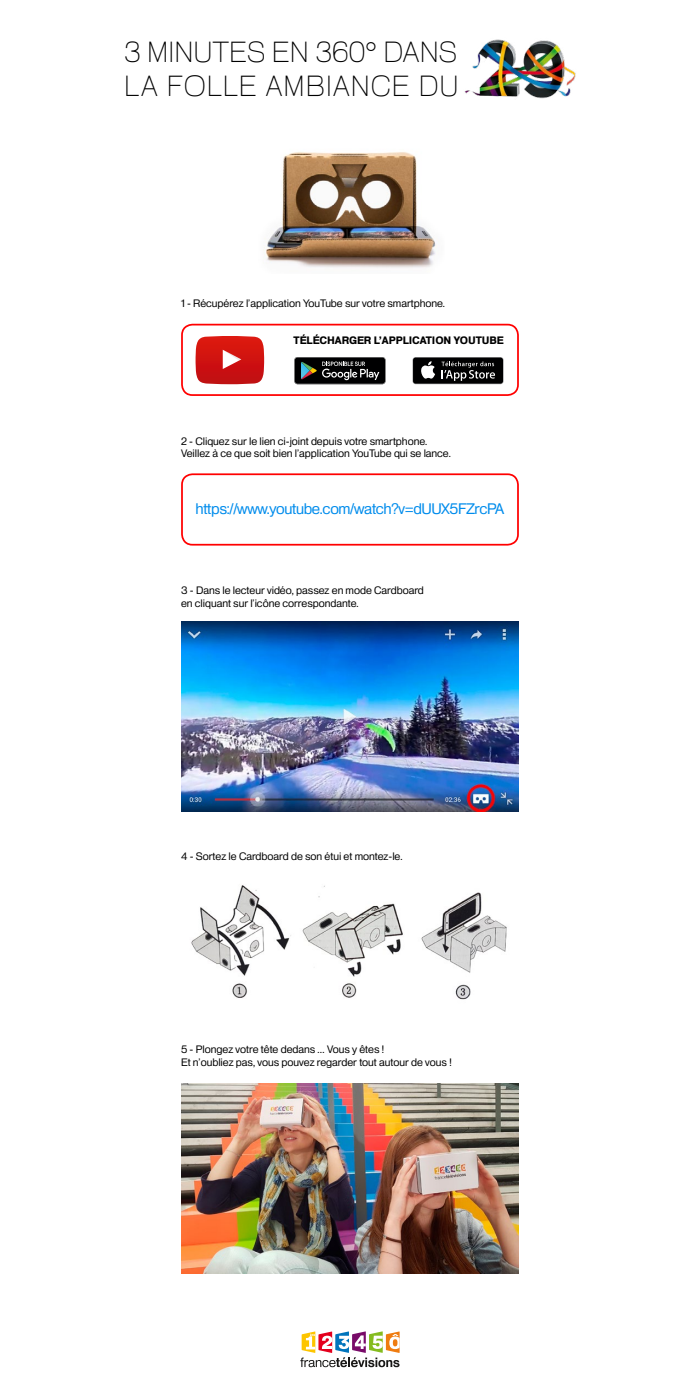
<style>
.page{position:relative;width:700px;height:1400px;background:#fff}
.page>*{position:absolute;margin:0;border:0;box-sizing:border-box;transform-origin:0 0}
.t1{font:100 28.35px/34px "FTV Heldustry";letter-spacing:.02em;color:#000}
.t2{font:14.88px "FTV Heldustry";letter-spacing:-.02em;color:#008cec}
.t3{font:10.5px/12.6px "FTV Heldustry";color:#000}
.t4{font:900 10.5px "FTV Heldustry";color:#000}
</style>
<div class="page">
<img style="left:264px;top:152px;width:173px;height:116px">
<svg style="left:196px;top:336px;width:68px;height:48px;background:#d32a27"></svg>
<svg style="left:294px;top:357px;width:92px;height:27px;background:#2c2e2d"></svg>
<div style="left:412px;top:357px;width:92px;height:27px;background:#747475;border-radius:3px"></div>
<div style="left:413px;top:358px;width:90px;height:26px;background:#000001;border-radius:3px"></div>
<svg style="left:421px;top:361px;width:14px;height:18px"></svg>
<svg style="left:442px;top:361px;width:53px;height:20px"></svg>
<div style="left:181px;top:324px;width:338px;height:72px;border:2px solid #f00;border-radius:10px"></div>
<div style="left:181px;top:473px;width:338px;height:73px;border:2px solid #f00;border-radius:10px"></div>
<svg style="left:300px;top:1331px;width:100px;height:36px"></svg>
<img style="left:191px;top:885px;width:316px;height:115px">
<img style="left:181px;top:622px;width:338px;height:190px">
<img style="left:181px;top:1083px;width:338px;height:190px">
<img style="left:464px;top:39px;width:112px;height:60px">
<h1 class="t1" style="left:124px;top:35px;width:337px">3 MINUTES EN 360° DANS<br>LA FOLLE AMBIANCE DU</h1>
<p class="t3" style="left:181px;top:297px;width:265px">1 - Récupérez l’application YouTube sur votre smartphone.</p>
<p class="t4" style="left:294px;top:334px;width:212px">TÉLÉCHARGER L’APPLICATION YOUTUBE</p>
<p class="t3" style="left:181px;top:434px;width:271px">2 - Cliquez sur le lien ci-joint depuis votre smartphone.<br>Veillez à ce que soit bien l’application YouTube qui se lance.</p>
<h2 class="t2" style="left:196px;top:499px;width:310px">https://www.youtube.com/watch?v=dUUX5FZrcPA</h2>
<p class="t3" style="left:181px;top:584px;width:244px">3 - Dans le lecteur vidéo, passez en mode Cardboard en cliquant sur l’icône correspondante.</p>
<p class="t3" style="left:181px;top:850px;width:223px">4 - Sortez le Cardboard de son étui et montez-le.</p>
<p class="t3" style="left:181px;top:1043px;width:272px">5 - Plongez votre tête dedans … Vous y êtes !<br>Et n’oubliez pas, vous pouvez regarder tout autour de vous !</p>
</div>
